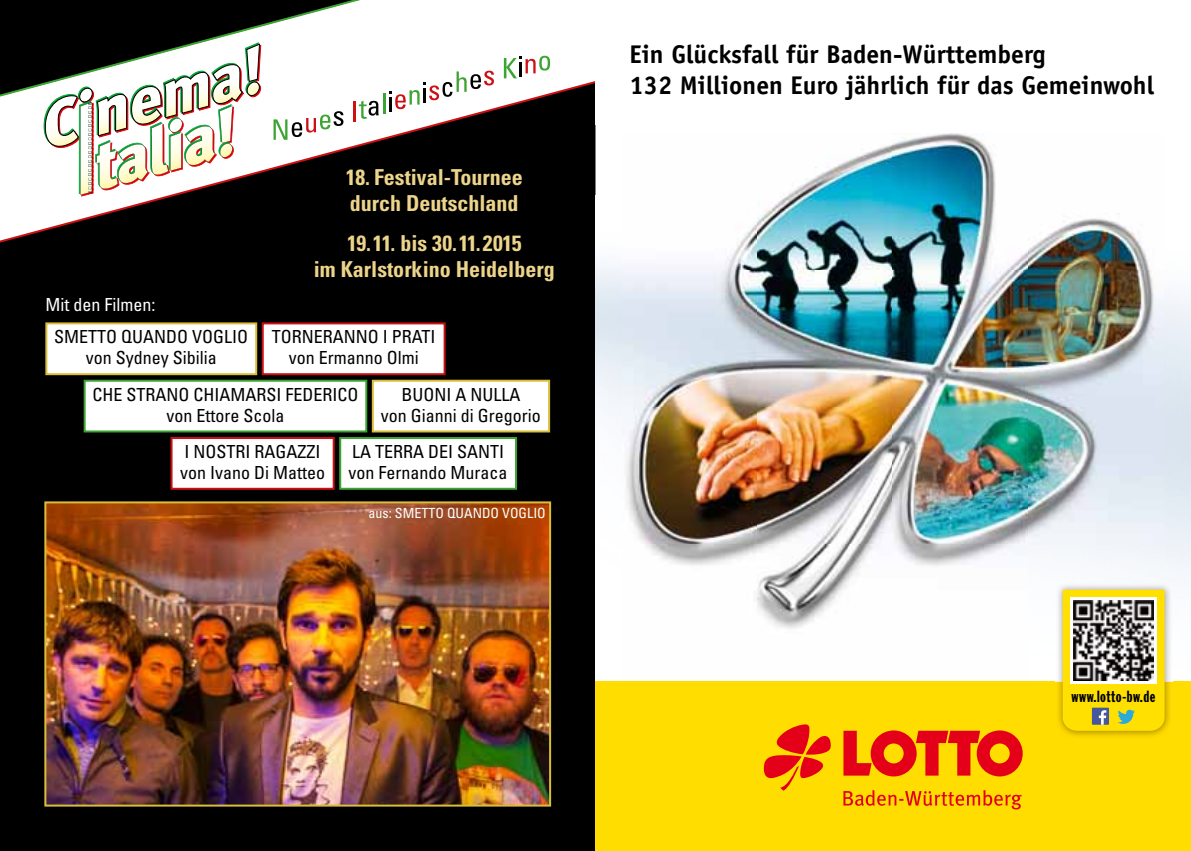
<style>
.page{position:relative;width:1191px;height:851px;background:#fff}
.page>*{position:absolute;margin:0;border:0;box-sizing:border-box;transform-origin:0 0}
.t1{font:700 25.6px/30.8px "Officina Sans";color:#000}
.t2{font:700 condensed 22px/26px "Univers";color:#edd48b}
.t3{font:condensed 18px/21px "Univers";color:#000;text-align:center}
.t4{font:condensed 18px "Univers";color:#fff}
.t5{font:15.8px "Franklin Gothic LT Extra Cond";letter-spacing:.035em;color:#000}
.t6{font:condensed 14px "Univers";color:#fff}
</style>
<div class="page">
<div style="left:0;top:0;width:595px;height:850px;background:#000"></div>
<div style="left:450px;top:0;width:145px;height:67px;background:#fff"></div>
<svg style="left:504px;top:56px;width:46px;height:11px"></svg>
<img style="left:47px;top:504px;width:501px;height:299px">
<div style="left:44px;top:501px;width:507px;height:305px;border:2px solid #dabe3a"></div>
<svg style="left:103px;top:0;width:347px;height:67px"></svg>
<svg style="left:0;top:67px;width:595px;height:176px"></svg>
<div style="left:171px;top:438px;width:163px;height:50px;background:#fff"></div>
<div style="left:170px;top:437px;width:165px;height:52px;border:2px solid #cd1013"></div>
<div style="left:340px;top:438px;width:176px;height:50px;background:#fff"></div>
<div style="left:339px;top:437px;width:178px;height:52px;border:2px solid #3ca432"></div>
<div style="left:85px;top:380px;width:281px;height:51px;background:#fff"></div>
<div style="left:84px;top:379px;width:283px;height:53px;border:2px solid #3ca432"></div>
<div style="left:373px;top:380px;width:176px;height:51px;background:#fff"></div>
<div style="left:372px;top:379px;width:178px;height:53px;border:2px solid #dabe3a"></div>
<div style="left:46px;top:323px;width:210px;height:51px;background:#fff"></div>
<div style="left:45px;top:322px;width:212px;height:53px;border:2px solid #dabe3a"></div>
<div style="left:263px;top:323px;width:181px;height:51px;background:#fff"></div>
<div style="left:262px;top:322px;width:183px;height:53px;border:2px solid #cd1013"></div>
<img style="left:622px;top:133px;width:541px;height:411px">
<img style="left:645px;top:544px;width:383px;height:85px">
<div style="left:595px;top:681px;width:596px;height:169px;background:#fd0"></div>
<svg style="left:843px;top:730px;width:179px;height:46px"></svg>
<svg style="left:764px;top:724px;width:67px;height:66px"></svg>
<svg style="left:843px;top:790px;width:179px;height:19px"></svg>
<img style="left:1055px;top:582px;width:117px;height:154px">
<svg style="left:1062px;top:589px;width:102px;height:141px"></svg>
<p class="t4" style="left:45px;top:293px;width:111px">Mit den Filmen:</p>
<p class="t2" style="left:346px;top:164px;width:179px">18. Festival-Tournee durch Deutschland</p>
<p class="t2" style="left:314px;top:230px;width:242px;text-align:center">19.11. bis 30.11.2015<br>im Karlstorkino Heidelberg</p>
<p class="t3" style="left:54px;top:326px;width:195px">SMETTO QUANDO VOGLIO von Sydney Sibilia</p>
<p class="t3" style="left:272px;top:326px;width:165px">TORNERANNO I PRATI von Ermanno Olmi</p>
<p class="t3" style="left:92px;top:383px;width:268px">CHE STRANO CHIAMARSI FEDERICO von Ettore Scola</p>
<p class="t3" style="left:381px;top:383px;width:161px">BUONI A NULLA<br>von Gianni di Gregorio</p>
<p class="t3" style="left:180px;top:440px;width:146px;text-align:left">I NOSTRI RAGAZZI von Ivano Di Matteo</p>
<p class="t3" style="left:348px;top:440px;width:160px;text-align:left">LA TERRA DEI SANTI von Fernando Muraca</p>
<p class="t6" style="left:368px;top:504px;width:179px">aus: SMETTO QUANDO VOGLIO</p>
<h1 class="t1" style="left:629px;top:39px;width:526px">Ein Glücksfall für Baden-Württemberg<br>132 Millionen Euro jährlich für das Gemeinwohl</h1>
<p class="t5" style="left:1071px;top:688px;width:85px">www.lotto-bw.de</p>
</div>
